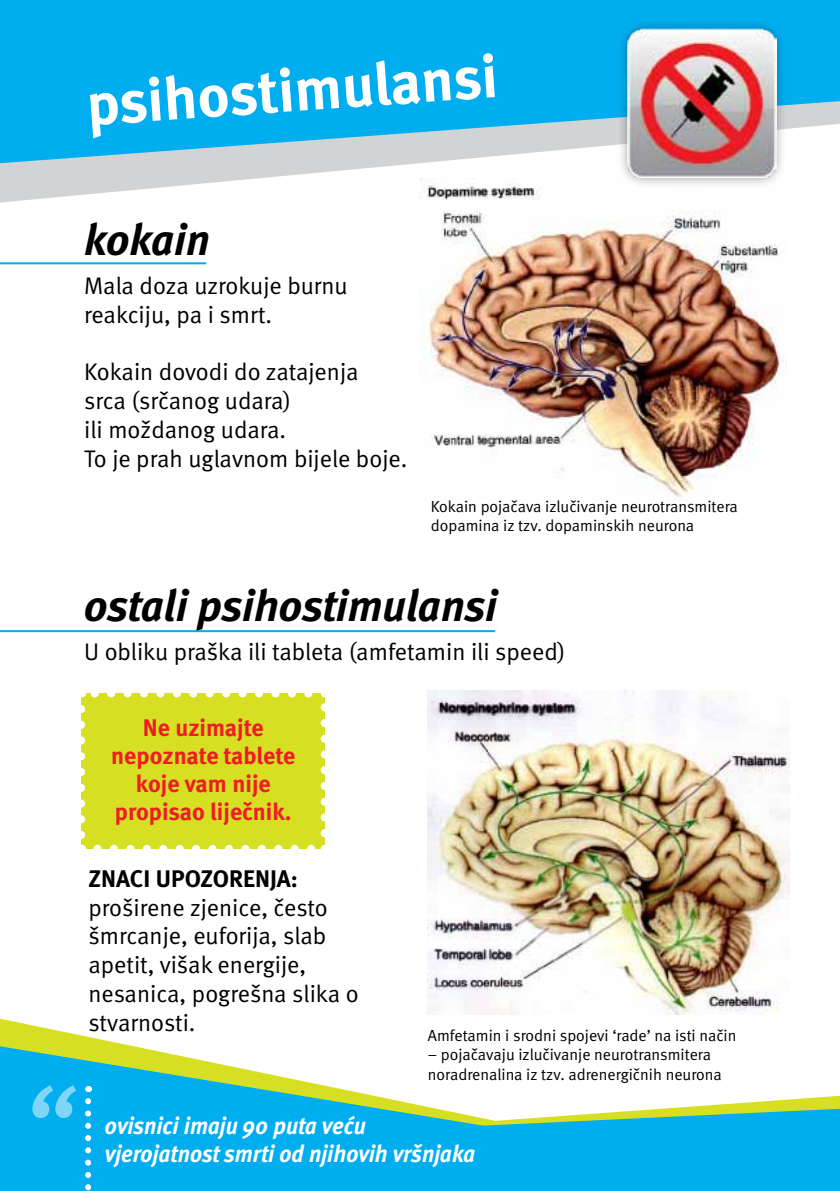
<style>
.page{position:relative;width:840px;height:1191px;background:#fff}
.page>*{position:absolute;margin:0;border:0;box-sizing:border-box;transform-origin:0 0}
.t1{font:italic 122.2px "Meta";color:#fff;scale:.95 1}
.t2{font:700 60px "Meta";color:#fff}
.t3{font:italic 700 44px "Meta";color:#000}
.t4{font:24px/28.8px "Meta";color:#000}
.t5{font:italic 700 24px "Meta";color:#fff;scale:.95 1}
.t6{font:700 24px/28px "Meta";color:#ed1d24;text-align:center}
.t7{font:700 24px "Meta";color:#000}
.t8{font:16px/19.2px "Meta";color:#000}
</style>
<div class="page">
<hr style="left:0;top:630px;width:495px;height:2px;background:#00aeef">
<svg style="left:0;top:163px;width:420px;height:40px"></svg>
<svg style="left:0;top:59px;width:839px;height:104px;background:#35b9ea"></svg>
<svg style="left:0;top:1018px;width:839px;height:90px"></svg>
<svg style="left:495px;top:1108px;width:344px;height:83px;background:#18b4e1"></svg>
<hr style="left:0;top:262px;width:206px;height:2px;background:#00aeef">
<img style="left:419px;top:177px;width:364px;height:320px">
<div style="left:81px;top:693px;width:243px;height:156px;background:#d7df23"></div>
<svg style="left:97px;top:845px;width:219px;height:4px"></svg>
<svg style="left:90px;top:693px;width:218px;height:4px"></svg>
<svg style="left:81px;top:709px;width:4px;height:140px"></svg>
<svg style="left:320px;top:693px;width:5px;height:140px"></svg>
<img style="left:427px;top:691px;width:361px;height:324px">
<svg style="left:0;top:1046px;width:495px;height:145px;fill:#00aeef"></svg>
<div style="left:0;top:0;width:839px;height:59px;background:#00aeef"></div>
<div style="left:616px;top:19px;width:170px;height:170px;background:#000;opacity:.35"></div>
<img style="left:626px;top:29px;width:149px;height:149px">
<svg style="left:85px;top:1101px;width:6px;height:90px"></svg>
<h2 class="t2" style="left:84px;top:69px;width:413px;rotate:-4deg">psihostimulansi</h2>
<h3 class="t3" style="left:84px;top:214px;width:127px">kokain</h3>
<p class="t4" style="left:84px;top:271px;width:265px">Mala doza uzrokuje burnu reakciju, pa i smrt.</p>
<p class="t4" style="left:84px;top:357px;width:324px">Kokain dovodi do zatajenja<br>srca (srčanog udara)<br>ili moždanog udara.<br>To je prah uglavnom bijele boje.</p>
<p class="t8" style="left:430px;top:497px;width:308px">Kokain pojačava izlučivanje neurotransmitera dopamina iz tzv. dopaminskih neurona</p>
<h3 class="t3" style="left:84px;top:580px;width:414px">ostali psihostimulansi</h3>
<p class="t4" style="left:84px;top:637px;width:482px">U obliku praška ili tableta (amfetamin ili speed)</p>
<p class="t6" style="left:111px;top:713px;width:185px">Ne uzimajte nepoznate tablete koje vam nije propisao liječnik.</p>
<h1 class="t1" style="left:18px;top:1059px;width:57px">“</h1>
<p class="t7" style="left:88px;top:864px;width:211px">ZNACI UPOZORENJA:</p>
<p class="t4" style="left:88px;top:892px;width:271px">proširene zjenice, često šmrcanje, euforija, slab apetit, višak energije, nesanica, pogrešna slika o stvarnosti.</p>
<p class="t5" style="left:105px;top:1111px;width:276px">ovisnici imaju 90 puta veću</p>
<p class="t8" style="left:427px;top:1025px;width:310px">Amfetamin i srodni spojevi ‘rade’ na isti način</p>
<p class="t8" style="left:427px;top:1045px;width:295px">– pojačavaju izlučivanje neurotransmitera noradrenalina iz tzv. adrenergičnih neurona</p>
<p class="t5" style="left:105px;top:1139px;width:391px">vjerojatnost smrti od njihovih vršnjaka</p>
</div>
